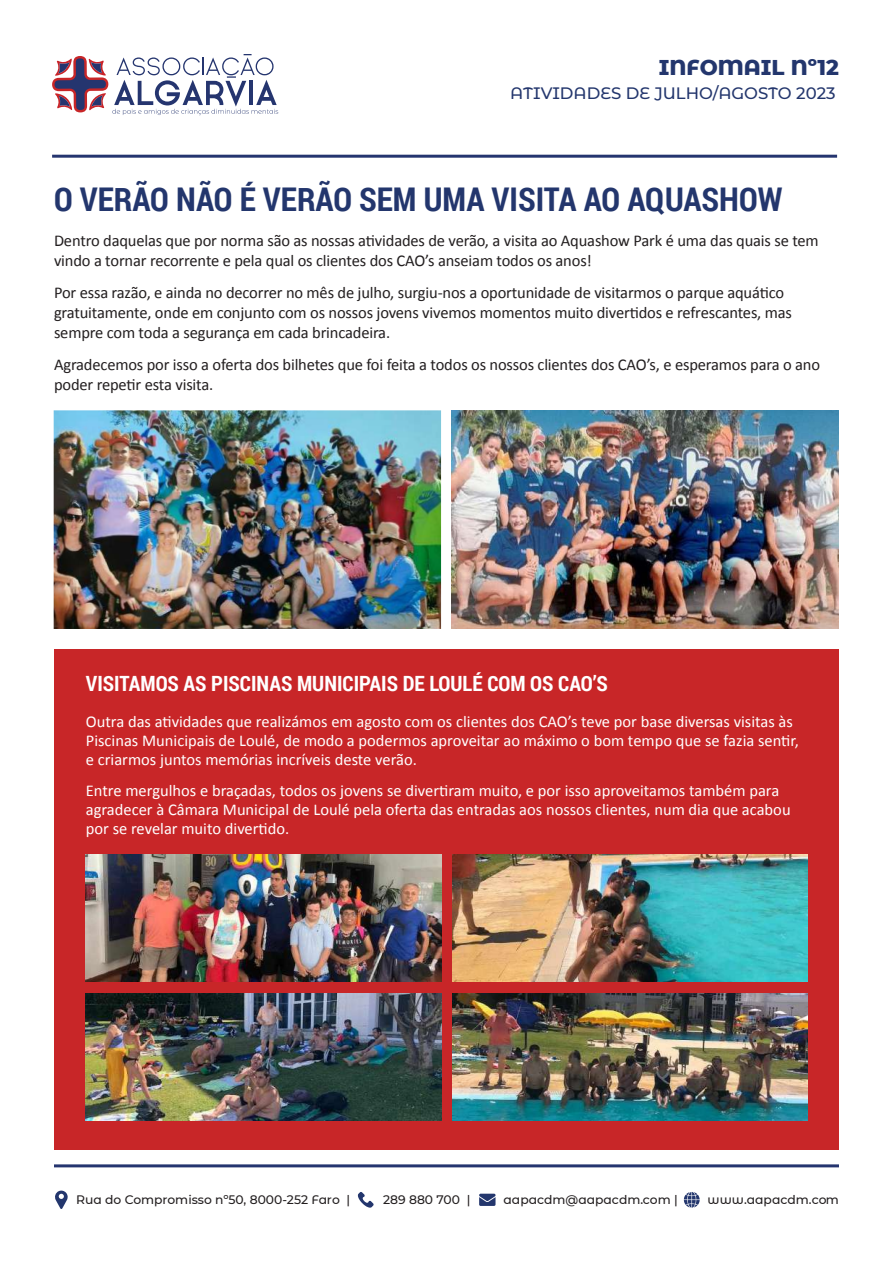
<style>
.page{position:relative;width:893px;height:1263px;background:#fff}
.page>*{position:absolute;margin:0;border:0;box-sizing:border-box;transform-origin:0 0}
.t1{font:700 32.7px "Roboto Condensed";color:#23366d}
.t2{font:800 21.45px "Montserrat Alternates";color:#23366d}
.t3{font:700 21px "Roboto Condensed";color:#fff}
.t4{font:16.5px/19.8px "Calibri";letter-spacing:-.01em;color:#231f20}
.t5{font:16.5px/18.9px "Calibri";color:#fff}
.t6{font:500 16.5px "Montserrat Alternates";color:#23366d}
.t7{font:500 12.3px "Montserrat Alternates";color:#231f20}
</style>
<div class="page">
<svg style="left:52px;top:54px;width:226px;height:61px"></svg>
<hr style="left:52px;top:155px;width:785px;height:3px;background:#25356f">
<hr style="left:54px;top:1164px;width:785px;height:3px;background:#25356f">
<svg style="left:479px;top:1194px;width:16px;height:12px"></svg>
<svg style="left:684px;top:1192px;width:16px;height:16px"></svg>
<svg style="left:358px;top:1192px;width:16px;height:16px"></svg>
<svg style="left:55px;top:1190px;width:13px;height:19px"></svg>
<div style="left:54px;top:649px;width:785px;height:500px;background:#c82628"></div>
<img style="left:86px;top:855px;width:355px;height:126px">
<img style="left:452px;top:855px;width:355px;height:126px">
<img style="left:86px;top:994px;width:355px;height:126px">
<img style="left:452px;top:994px;width:355px;height:126px">
<img style="left:54px;top:410px;width:387px;height:219px">
<img style="left:451px;top:410px;width:387px;height:219px">
<h2 class="t2" style="left:659px;top:51px;width:182px">INFOMAIL Nº12</h2>
<p class="t6" style="left:510px;top:82px;width:327px">ATIVIDADES DE JULHO/AGOSTO 2023</p>
<h1 class="t1" style="left:54px;top:176px;width:730px">O VERÃO NÃO É VERÃO SEM UMA VISITA AO AQUASHOW</h1>
<p class="t4" style="left:54px;top:230px;width:766px">Dentro daquelas que por norma são as nossas atividades de verão, a visita ao Aquashow Park é uma das quais se tem vindo a tornar recorrente e pela qual os clientes dos CAO’s anseiam todos os anos!</p>
<p class="t4" style="left:54px;top:282px;width:739px">Por essa razão, e ainda no decorrer no mês de julho, surgiu-nos a oportunidade de visitarmos o parque aquático gratuitamente, onde em conjunto com os nossos jovens vivemos momentos muito divertidos e refrescantes, mas sempre com toda a segurança em cada brincadeira.</p>
<p class="t4" style="left:54px;top:354px;width:768px">Agradecemos por isso a oferta dos bilhetes que foi feita a todos os nossos clientes dos CAO’s, e esperamos para o ano poder repetir esta visita.</p>
<p class="t3" style="left:86px;top:669px;width:524px">VISITAMOS AS PISCINAS MUNICIPAIS DE LOULÉ COM OS CAO’S</p>
<p class="t5" style="left:86px;top:711px;width:714px">Outra das atividades que realizámos em agosto com os clientes dos CAO’s teve por base diversas visitas às<br>Piscinas Municipais de Loulé, de modo a podermos aproveitar ao máximo o bom tempo que se fazia sentir, e criarmos juntos memórias incríveis deste verão.</p>
<p class="t5" style="left:86px;top:781px;width:706px">Entre mergulhos e braçadas, todos os jovens se divertiram muito, e por isso aproveitamos também para agradecer à Câmara Municipal de Loulé pela oferta das entradas aos nossos clientes, num dia que acabou por se revelar muito divertido.</p>
<p class="t7" style="left:76px;top:1191px;width:275px">Rua do Compromisso nº50, 8000-252 Faro |</p>
<p class="t7" style="left:383px;top:1191px;width:89px">289 880 700 |</p>
<p class="t7" style="left:503px;top:1191px;width:176px">aapacdm@aapacdm.com |</p>
<p class="t7" style="left:708px;top:1191px;width:133px">www.aapacdm.com</p>
</div>
